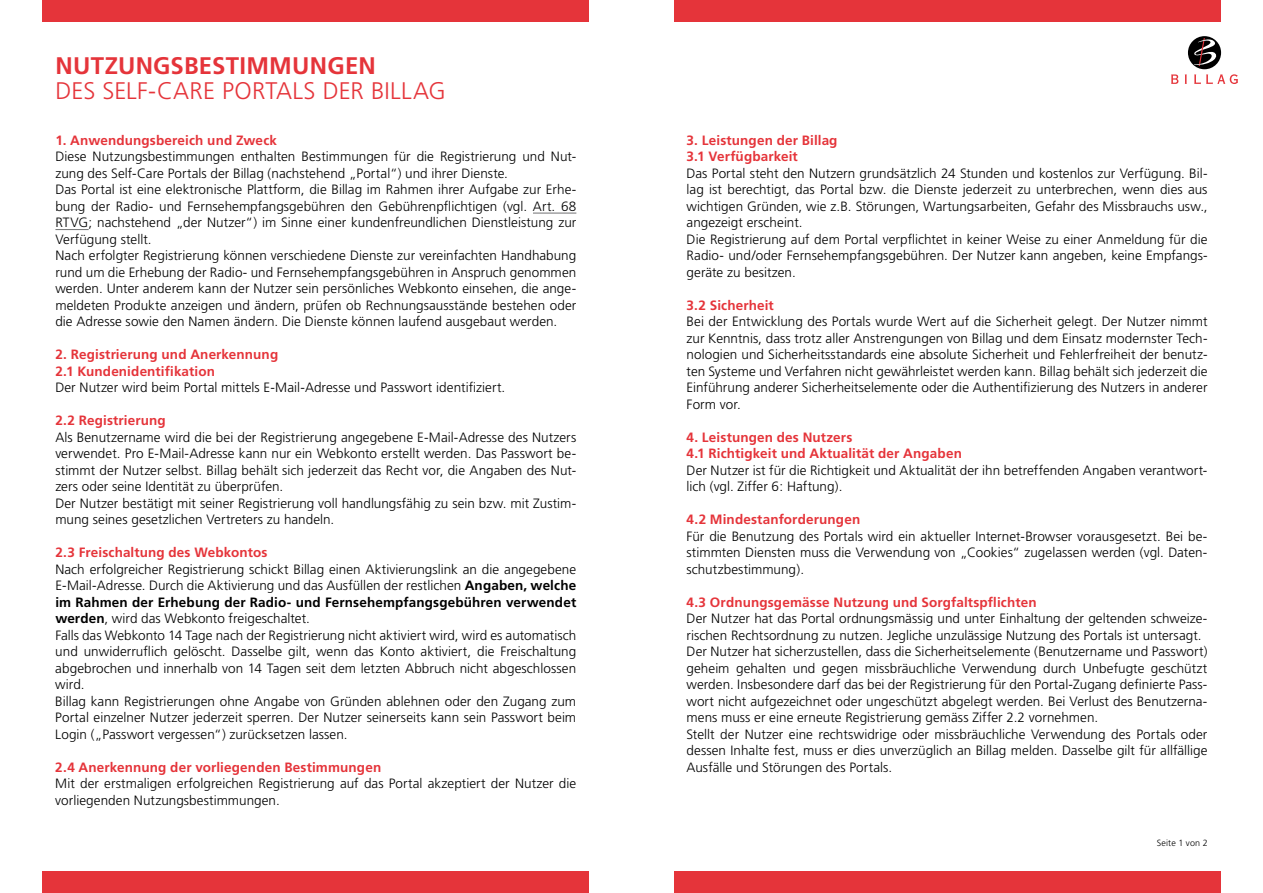
<style>
.page{position:relative;width:1263px;height:893px;background:#fff}
.page>*{position:absolute;margin:0;border:0;box-sizing:border-box;transform-origin:0 0}
.t1{font:300 24px "Frutiger";letter-spacing:.005em;color:#e5343a}
.t2{font:700 24px "Frutiger";letter-spacing:.01em;color:#e5343a}
.t3{font:300 13.5px/16.5px "Frutiger";letter-spacing:.005em;color:#000}
.t4{font:700 13.5px/16.5px "Frutiger";letter-spacing:.01em;color:#e5343a}
.t5{font:300 9px "Frutiger";letter-spacing:.015em;color:#000}
.s1{font-weight:700}
</style>
<div class="page">
<div style="left:43px;top:0;width:546px;height:21px;background:#e5343a"></div>
<svg style="left:1171px;top:74px;width:7px;height:10px"></svg>
<svg style="left:1185px;top:74px;width:2px;height:10px"></svg>
<svg style="left:1194px;top:74px;width:44px;height:10px"></svg>
<div style="left:1188px;top:36px;width:33px;height:33px;background:#000;border-radius:50%"></div>
<svg style="left:1193px;top:38px;width:24px;height:28px"></svg>
<div style="left:674px;top:0;width:546px;height:21px;background:#e5343a"></div>
<div style="left:674px;top:872px;width:546px;height:21px;background:#e5343a"></div>
<div style="left:43px;top:872px;width:546px;height:21px;background:#e5343a"></div>
<hr style="left:533px;top:213px;width:43px;height:1px;background:#707172">
<hr style="left:55px;top:229px;width:34px;height:1px;background:#707172">
<h1 class="t2" style="left:55px;top:51px;width:318px">Nutzungsbestimmungen</h1>
<h1 class="t1" style="left:55px;top:77px;width:392px">des Self-Care Portals der Billag</h1>
<p class="t4" style="left:55px;top:132px;width:223px">1. Anwendungsbereich und Zweck</p>
<p class="t3" style="left:55px;top:149px;width:522px">Diese Nutzungsbestimmungen enthalten Bestimmungen für die Registrierung und Nut&shy;zung des Self-Care Portals der Billag (nachstehend „Portal“) und ihrer Dienste.<br>Das Portal ist eine elektronische Plattform, die Billag im Rahmen ihrer Aufgabe zur Erhe&shy;bung der Radio- und Fernsehempfangsgebühren den Gebührenpflichtigen (vgl. Art. 68<br>RTVG ; nachstehend „der Nutzer“) im Sinne einer kundenfreundlichen Dienstleistung zur Verfügung stellt.<br>Nach erfolgter Registrierung können verschiedene Dienste zur vereinfachten Handhabung rund um die Erhebung der Radio- und Fernsehempfangsgebühren in Anspruch genommen werden. Unter anderem kann der Nutzer sein persönliches Webkonto einsehen, die ange&shy;meldeten Produkte anzeigen und ändern, prüfen ob Rechnungsausstände bestehen oder die Adresse sowie den Namen ändern. Die Dienste können laufend ausgebaut werden.</p>
<p class="t4" style="left:55px;top:346px;width:224px">2. Registrierung und Anerkennung<br>2.1 Kundenidentifikation</p>
<p class="t3" style="left:55px;top:380px;width:451px">Der Nutzer wird beim Portal mittels E-Mail-Adresse und Passwort identifiziert.</p>
<p class="t4" style="left:55px;top:412px;width:112px">2.2 Registrierung</p>
<p class="t3" style="left:55px;top:429px;width:522px">Als Benutzername wird die bei der Registrierung angegebene E-Mail-Adresse des Nutzers verwendet. Pro E-Mail-Adresse kann nur ein Webkonto erstellt werden. Das Passwort be&shy;stimmt der Nutzer selbst. Billag behält sich jederzeit das Recht vor, die Angaben des Nut&shy;zers oder seine I dentität zu überprüfen.<br>Der Nutzer bestätigt mit seiner Registrierung voll handlungsfähig zu sein bzw. mit Zustim&shy;mung seines gesetzlichen Vertreters zu handeln.</p>
<p class="t4" style="left:55px;top:544px;width:214px">2.3 Freischaltung des Webkontos</p>
<p class="t3" style="left:55px;top:561px;width:522px">Nach erfolgreicher Registrierung schickt Billag einen Aktivierungslink an die angegebene E-Mail-Adresse. Durch die Aktivierung und das Ausfüllen der restlichen <span class="s1">Angaben, welche im Rahmen der Erhebung der Radio- und Fernsehempfangsgebühren verwendet werden</span>, wird das Webkonto freigeschaltet.<br>Falls das Webkonto 14 Tage nach der Registrierung nicht aktiviert wird, wird es automatisch und unwiderruflich gelöscht. Dasselbe gilt, wenn das Konto aktiviert, die Freischaltung abgebrochen und innerhalb von 14 Tagen seit dem letzten Abbruch nicht abgeschlossen wird.<br>Billag kann Registrierungen ohne Angabe von Gründen ablehnen oder den Zugang zum Portal einzelner Nutzer jederzeit sperren. Der Nutzer seinerseits kann sein Passwort beim Login („Passwort vergessen“) zurücksetzen lassen.</p>
<p class="t4" style="left:55px;top:759px;width:327px">2.4 Anerkennung der vorliegenden Bestimmungen</p>
<p class="t3" style="left:55px;top:775px;width:522px">Mit der erstmaligen erfolgreichen Registrierung auf das Portal akzeptiert der Nutzer die vorliegenden Nutzungsbestimmungen.</p>
<p class="t4" style="left:687px;top:132px;width:152px">3. Leistungen der Billag<br>3.1 Verfügbarkeit</p>
<p class="t3" style="left:687px;top:165px;width:522px">Das Portal steht den Nutzern grundsätzlich 24 Stunden und kostenlos zur Verfügung. Bil&shy;lag ist berechtigt, das Portal bzw. die Dienste jederzeit zu unterbrechen, wenn dies aus wichtigen Gründen, wie z.B. Störungen, Wartungsarbeiten, Gefahr des Missbrauchs usw., angezeigt erscheint.<br>Die Registrierung auf dem Portal verpflichtet in keiner Weise zu einer Anmeldung für die Radio- und/oder Fernsehempfangsgebühren. Der Nutzer kann angeben, keine Empfangs&shy;geräte zu besitzen.</p>
<p class="t4" style="left:687px;top:297px;width:89px">3.2 Sicherheit</p>
<p class="t3" style="left:686px;top:313px;width:522px;text-align:justify">Bei der Entwicklung des Portals wurde Wert auf die Sicherheit gelegt. Der Nutzer nimmt zur Kenntnis, dass trotz aller Anstrengungen von Billag und dem Einsatz modernster Tech&shy;nologien und Sicherheitsstandards eine absolute Sicherheit und Fehlerfreiheit der benutz&shy;ten Systeme und Verfahren nicht gewährleistet werden kann. Billag behält sich jederzeit die Einführung anderer Sicherheitselemente oder die Authentifizierung des Nutzers in anderer Form vor.</p>
<p class="t4" style="left:686px;top:429px;width:277px">4. Leistungen des Nutzers<br>4.1 Richtigkeit und Aktualität der Angaben</p>
<p class="t3" style="left:686px;top:462px;width:522px">Der Nutzer ist für die Richtigkeit und Aktualität der ihn betreffenden Angaben verantwort&shy;lich (vgl. Ziffer 6: Haftung).</p>
<p class="t4" style="left:686px;top:511px;width:175px">4.2 M indestanforderungen</p>
<p class="t3" style="left:686px;top:528px;width:522px;text-align:justify">Für die Benutzung des Portals wird ein aktueller I nternet-Browser vorausgesetzt. Bei be&shy;stimmten Diensten muss die Verwendung von „Cookies“ zugelassen werden (vgl. Daten&shy;schutzbestimmung).</p>
<p class="t4" style="left:686px;top:594px;width:352px">4.3 Ordnungsgemässe Nutzung und Sorgfaltspflichten</p>
<p class="t3" style="left:686px;top:610px;width:522px">Der Nutzer hat das Portal ordnungsmässig und unter Einhaltung der geltenden schweize&shy;rischen Rechtsordnung zu nutzen. Jegliche unzulässige Nutzung des Portals ist untersagt.<br>Der Nutzer hat sicherzustellen, dass die Sicherheitselemente (Benutzername und Passwort) geheim gehalten und gegen missbräuchliche Verwendung durch Unbefugte geschützt werden. I nsbesondere darf das bei der Registrierung für den Portal-Zugang definierte Pass&shy;wort nicht aufgezeichnet oder ungeschützt abgelegt werden. Bei Verlust des Benutzerna&shy;mens muss er eine erneute Registrierung gemäss Ziffer 2.2 vornehmen.<br>Stellt der Nutzer eine rechtswidrige oder missbräuchliche Verwendung des Portals oder dessen I nhalte fest, muss er dies unverzüglich an Billag melden. Dasselbe gilt für allfällige Ausfälle und Störungen des Portals.</p>
<p class="t5" style="left:1157px;top:838px;width:52px">Seite 1 von 2</p>
</div>
